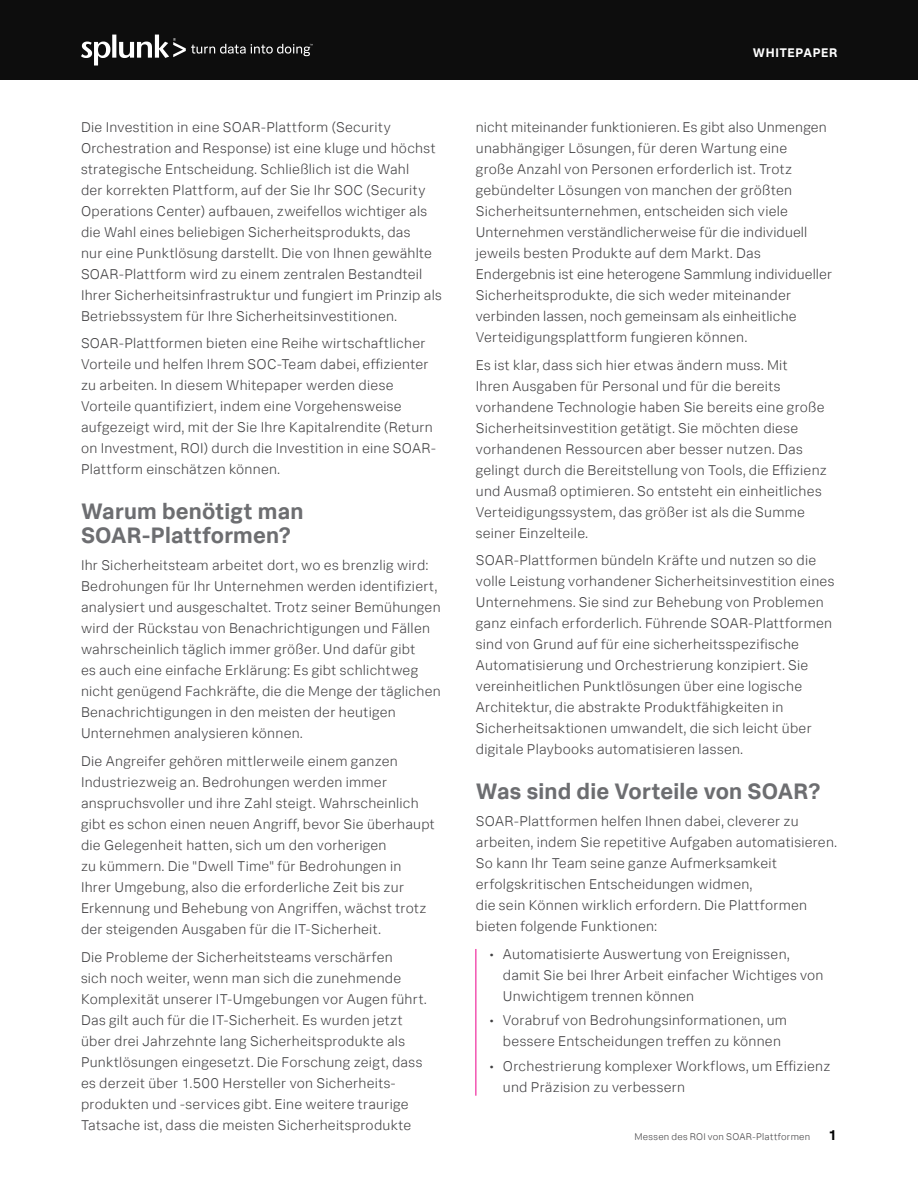
<style>
.page{position:relative;width:918px;height:1188px;background:#fff}
.page>*{position:absolute;margin:0;border:0;box-sizing:border-box;transform-origin:0 0}
.H2_Sub_Header_FANCY{font:700 22.5px/24px "Splunk Data Sans";letter-spacing:.01em;color:#6d6e71}
.Main_Body_Text_FANCY{font:300 14.25px/21px "Splunk Data Sans";letter-spacing:.02em;color:#414042}
.t1{font:700 14.25px "Splunk Data Sans";color:#000}
.t2{font:700 12.6px "Splunk Data Sans";letter-spacing:.045em;color:#fff}
.t3{font:300 9.75px "Splunk Data Sans";letter-spacing:.025em;color:#414042}
</style>
<div class="page">
<div style="left:0;top:0;width:918px;height:80px;background:#0d0d0d"></div>
<svg style="left:81px;top:35px;width:232px;height:31px"></svg>
<hr style="left:476px;top:949px;width:1px;height:147px;background:#ec008c">
<p class="Main_Body_Text_FANCY" style="left:81px;top:116px;width:362px">Die Investition in eine SOAR-Plattform (Security Orchestration and Response) ist eine kluge und höchst strategische Entscheidung. Schließlich ist die Wahl<br>der korrekten Plattform, auf der Sie Ihr SOC (Security Operations Center) aufbauen, zweifellos wichtiger als die Wahl eines beliebigen Sicherheitsprodukts, das<br>nur eine Punktlösung darstellt. Die von Ihnen gewählte SOAR-Plattform wird zu einem zentralen Bestandteil Ihrer Sicherheitsinfrastruktur und fungiert im Prinzip als Betriebssystem für Ihre Sicherheitsinvestitionen.</p>
<p class="Main_Body_Text_FANCY" style="left:81px;top:333px;width:356px">SOAR-Plattformen bieten eine Reihe wirtschaftlicher Vorteile und helfen Ihrem SOC-Team dabei, effizienter zu arbeiten. In diesem Whitepaper werden diese Vorteile quantifiziert, indem eine Vorgehensweise aufgezeigt wird, mit der Sie Ihre Kapitalrendite (Return on Investment, ROI) durch die Investition in eine SOAR-Plattform einschätzen können.</p>
<p class="H2_Sub_Header_FANCY" style="left:81px;top:498px;width:224px">Warum benötigt man<br>SOAR-Plattformen?</p>
<p class="Main_Body_Text_FANCY" style="left:81px;top:555px;width:361px">Ihr Sicherheitsteam arbeitet dort, wo es brenzlig wird:<br>Bedrohungen für Ihr Unternehmen werden identifiziert, analysiert und ausgeschaltet. Trotz seiner Bemühungen wird der Rückstau von Benachrichtigungen und Fällen wahrscheinlich täglich immer größer. Und dafür gibt<br>es auch eine einfache Erklärung: Es gibt schlichtweg nicht genügend Fachkräfte, die die Menge der täglichen Benachrichtigungen in den meisten der heutigen Unternehmen analysieren können.</p>
<p class="Main_Body_Text_FANCY" style="left:81px;top:751px;width:355px">Die Angreifer gehören mittlerweile einem ganzen Industriezweig an. Bedrohungen werden immer anspruchsvoller und ihre Zahl steigt. Wahrscheinlich gibt es schon einen neuen Angriff, bevor Sie überhaupt die Gelegenheit hatten, sich um den vorherigen<br>zu kümmern. Die "Dwell Time" für Bedrohungen in Ihrer Umgebung, also die erforderliche Zeit bis zur Erkennung und Behebung von Angriffen, wächst trotz der steigenden Ausgaben für die IT-Sicherheit.</p>
<p class="Main_Body_Text_FANCY" style="left:81px;top:946px;width:347px">Die Probleme der Sicherheitsteams verschärfen<br>sich noch weiter, wenn man sich die zunehmende Komplexität unserer IT-Umgebungen vor Augen führt.<br>Das gilt auch für die IT-Sicherheit. Es wurden jetzt über drei Jahrzehnte lang Sicherheitsprodukte als Punktlösungen eingesetzt. Die Forschung zeigt, dass es derzeit über 1.500 Hersteller von Sicherheits&shy;produkten und -services gibt. Eine weitere traurige Tatsache ist, dass die meisten Sicherheitsprodukte</p>
<p class="t2" style="left:753px;top:44px;width:86px">WHITEPAPER</p>
<p class="Main_Body_Text_FANCY" style="left:476px;top:116px;width:358px">nicht miteinander funktionieren. Es gibt also Unmengen unabhängiger Lösungen, für deren Wartung eine<br>große Anzahl von Personen erforderlich ist. Trotz gebündelter Lösungen von manchen der größten Sicherheitsunternehmen, entscheiden sich viele Unternehmen verständlicherweise für die individuell jeweils besten Produkte auf dem Markt. Das Endergebnis ist eine heterogene Sammlung individueller Sicherheitsprodukte, die sich weder miteinander verbinden lassen, noch gemeinsam als einheitliche Verteidigungsplattform fungieren können.</p>
<p class="Main_Body_Text_FANCY" style="left:476px;top:354px;width:353px">Es ist klar, dass sich hier etwas ändern muss. Mit<br>Ihren Ausgaben für Personal und für die bereits vorhandene Technologie haben Sie bereits eine große Sicherheitsinvestition getätigt. Sie möchten diese vorhandenen Ressourcen aber besser nutzen. Das gelingt durch die Bereitstellung von Tools, die Effizienz und Ausmaß optimieren. So entsteht ein einheitliches Verteidigungssystem, das größer ist als die Summe seiner Einzelteile.</p>
<p class="Main_Body_Text_FANCY" style="left:476px;top:550px;width:360px">SOAR-Plattformen bündeln Kräfte und nutzen so die volle Leistung vorhandener Sicherheitsinvestition eines Unternehmens. Sie sind zur Behebung von Problemen ganz einfach erforderlich. Führende SOAR-Plattformen sind von Grund auf für eine sicherheitsspezifische Automatisierung und Orchestrierung konzipiert. Sie vereinheitlichen Punktlösungen über eine logische Architektur, die abstrakte Produktfähigkeiten in Sicherheitsaktionen umwandelt, die sich leicht über digitale Playbooks automatisieren lassen.</p>
<p class="H2_Sub_Header_FANCY" style="left:476px;top:778px;width:346px">Was sind die Vorteile von SOAR?</p>
<p class="Main_Body_Text_FANCY" style="left:476px;top:811px;width:363px">SOAR-Plattformen helfen Ihnen dabei, cleverer zu arbeiten, indem Sie repetitive Aufgaben automatisieren.<br>So kann Ihr Team seine ganze Aufmerksamkeit erfolgskritischen Entscheidungen widmen,<br>die sein Können wirklich erfordern. Die Plattformen bieten folgende Funktionen:</p>
<p class="Main_Body_Text_FANCY" style="left:503px;top:944px;width:322px;text-indent:-14px">• Automatisierte Auswertung von Ereignissen, damit Sie bei Ihrer Arbeit einfacher Wichtiges von<br>Unwichtigem trennen können</p>
<p class="Main_Body_Text_FANCY" style="left:489px;top:1010px;width:299px;text-align:center">• Vorabruf von Bedrohungsinformationen, um bessere Entscheidungen treffen zu können</p>
<p class="Main_Body_Text_FANCY" style="left:503px;top:1055px;width:329px;text-indent:-14px">• Orchestrierung komplexer Workflows, um Effizienz und Präzision zu verbessern</p>
<p class="t3" style="left:635px;top:1131px;width:177px">Messen des ROI von SOAR-Plattformen</p>
<p class="t1" style="left:828px;top:1126px;width:10px">1</p>
</div>
